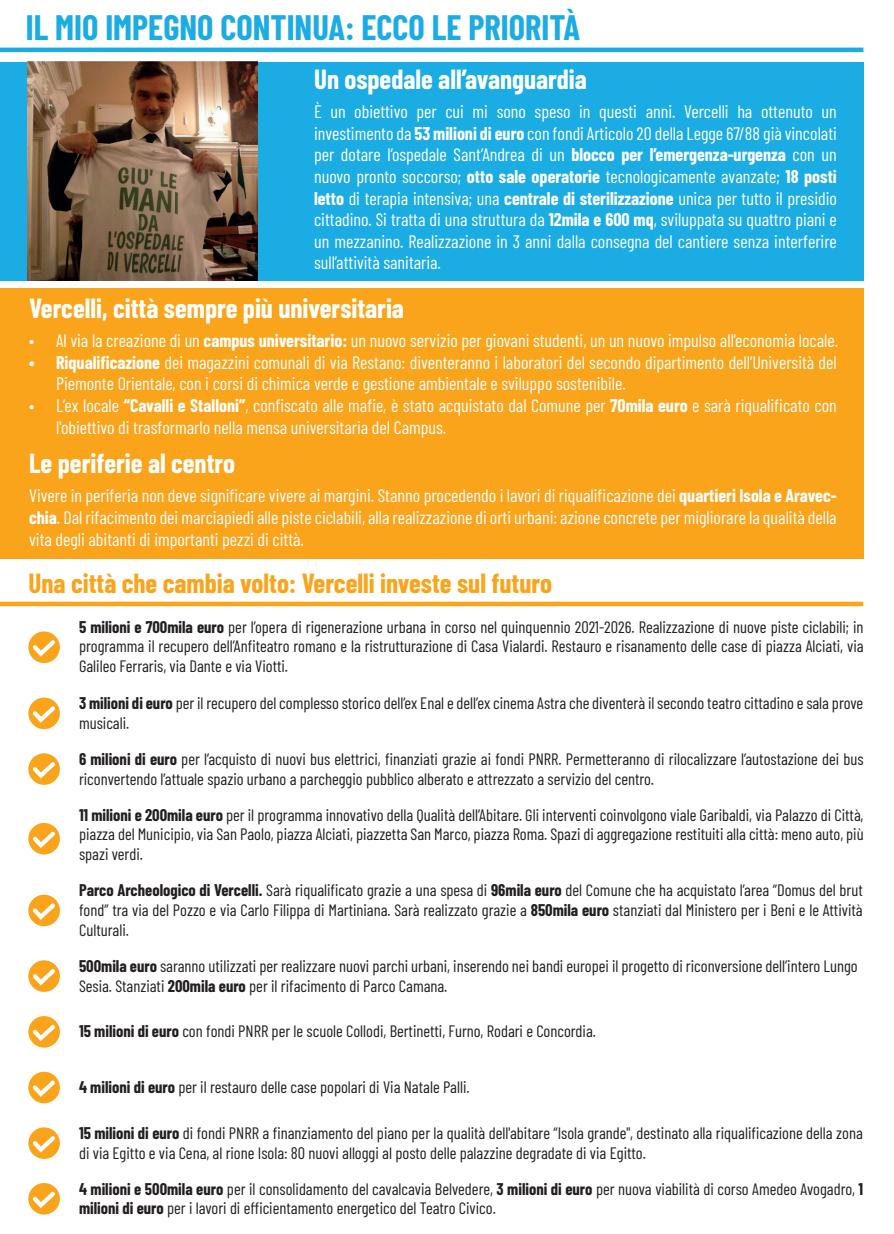
<style>
.page{position:relative;width:894px;height:1234px;background:#fff}
.page>*{position:absolute;margin:0;border:0;box-sizing:border-box;transform-origin:0 0}
.t1{font:700 34.5px "Barlow Condensed";color:#1bace3}
.t2{font:700 27px "Barlow Condensed";color:#fff}
.t3{font:700 27px "Barlow Condensed";color:#f9a41b}
.t4{font:18px/21.6px "Barlow Condensed";color:#fff}
.t5{font:16.5px/19.8px "Barlow Condensed";color:#231f20}
.s1{font-weight:700}
</style>
<div class="page">
<div style="left:0;top:62px;width:863px;height:219px;background:#1bace3"></div>
<div style="left:0;top:288px;width:863px;height:271px;background:#f9a41b"></div>
<div style="left:28px;top:631px;width:32px;height:32px;background:#f9a41b;border-radius:50%"></div>
<svg style="left:33px;top:640px;width:22px;height:16px"></svg>
<div style="left:28px;top:697px;width:32px;height:32px;background:#f9a41b;border-radius:50%"></div>
<svg style="left:33px;top:706px;width:22px;height:16px"></svg>
<div style="left:28px;top:753px;width:32px;height:31px;background:#f9a41b;border-radius:50%"></div>
<svg style="left:33px;top:762px;width:22px;height:16px"></svg>
<div style="left:28px;top:960px;width:32px;height:31px;background:#f9a41b;border-radius:50%"></div>
<svg style="left:33px;top:969px;width:22px;height:16px"></svg>
<div style="left:28px;top:1015px;width:32px;height:32px;background:#f9a41b;border-radius:50%"></div>
<svg style="left:33px;top:1025px;width:22px;height:15px"></svg>
<div style="left:28px;top:1071px;width:32px;height:31px;background:#f9a41b;border-radius:50%"></div>
<svg style="left:33px;top:1080px;width:22px;height:16px"></svg>
<div style="left:28px;top:822px;width:32px;height:32px;background:#f9a41b;border-radius:50%"></div>
<svg style="left:33px;top:831px;width:22px;height:16px"></svg>
<div style="left:28px;top:894px;width:32px;height:32px;background:#f9a41b;border-radius:50%"></div>
<svg style="left:33px;top:903px;width:22px;height:16px"></svg>
<div style="left:28px;top:1182px;width:32px;height:32px;background:#f9a41b;border-radius:50%"></div>
<svg style="left:33px;top:1191px;width:22px;height:16px"></svg>
<div style="left:28px;top:1127px;width:32px;height:31px;background:#f9a41b;border-radius:50%"></div>
<svg style="left:33px;top:1136px;width:22px;height:16px"></svg>
<hr style="left:0;top:48px;width:863px;height:4px;background:#1bace3">
<div style="left:0;top:601px;width:863px;height:5px;background:#f9a41b"></div>
<img style="left:28px;top:62px;width:230px;height:219px">
<h1 class="t1" style="left:26px;top:3px;width:556px">IL MIO IMPEGNO CONTINUA: ECCO LE PRIORITÀ</h1>
<h2 class="t2" style="left:314px;top:60px;width:274px">Un ospedale all’avanguardia</h2>
<p class="t4" style="left:314px;top:99px;width:524px;text-align:justify">È un obiettivo per cui mi sono speso in questi anni. Vercelli ha ottenuto un investimento da <span class="s1">53 milioni di euro</span> con fondi Articolo 20 della Legge 67/88 già vincolati per dotare l’ospedale Sant’Andrea di un <span class="s1">blocco per l’emergenza-urgenza</span> con un nuovo pronto soccorso; <span class="s1">otto sale operatorie</span> tecnologicamente avanzate; <span class="s1">18 posti letto</span> di terapia intensiva; una <span class="s1">centrale di sterilizzazione</span> unica per tutto il presidio cittadino. Si tratta di una struttura da <span class="s1">12mila e 600 mq</span>, sviluppata su quattro piani e un mezzanino. Realizzazione in 3 anni dalla consegna del cantiere senza interferire sull’attività sanitaria.</p>
<h2 class="t2" style="left:29px;top:289px;width:376px">Vercelli, città sempre più universitaria</h2>
<p class="t4" style="left:29px;top:328px;width:810px">• Al via la creazione di un <span class="s1">campus universitario:</span> un nuovo servizio per giovani studenti, un un nuovo impulso all’economia locale.</p>
<p class="t4" style="left:56px;top:350px;width:782px;text-indent:-27px"><span class="s1">• Riqualificazione</span> dei magazzini comunali di via Restano: diventeranno i laboratori del secondo dipartimento dell’Università del<br>Piemonte Orientale, con i corsi di chimica verde e gestione ambientale e sviluppo sostenibile.</p>
<p class="t4" style="left:56px;top:393px;width:782px;text-indent:-27px">• L’ex locale <span class="s1">“Cavalli e Stalloni”</span>, confiscato alle mafie, è stato acquistato dal Comune per <span class="s1">70mila euro</span> e sarà riqualificato con l'obiettivo di trasformarlo nella mensa universitaria del Campus.</p>
<h2 class="t2" style="left:29px;top:444px;width:207px">Le periferie al centro</h2>
<p class="t4" style="left:29px;top:483px;width:809px;text-align:justify">Vivere in periferia non deve significare vivere ai margini. Stanno procedendo i lavori di riqualificazione dei <span class="s1">quartieri Isola e Aravec&shy;chia</span>. Dal rifacimento dei marciapiedi alle piste ciclabili, alla realizzazione di orti urbani: azione concrete per migliorare la qualità della vita degli abitanti di importanti pezzi di città.</p>
<h2 class="t3" style="left:29px;top:563px;width:525px">Una città che cambia volto: Vercelli investe sul futuro</h2>
<p class="t5" style="left:79px;top:615px;width:786px;text-align:justify"><span class="s1">5 milioni e 700mila euro</span> per l’opera di rigenerazione urbana in corso nel quinquennio 2021-2026. Realizzazione di nuove piste ciclabili; in programma il recupero dell’Anfiteatro romano e la ristrutturazione di Casa Vialardi. Restauro e risanamento delle case di piazza Alciati, via Galileo Ferraris, via Dante e via Viotti.</p>
<p class="t5" style="left:79px;top:692px;width:785px"><span class="s1">3 milioni di euro</span> per il recupero del complesso storico dell’ex Enal e dell’ex cinema Astra che diventerà il secondo teatro cittadino e sala prove musicali.</p>
<p class="t5" style="left:79px;top:747px;width:786px"><span class="s1">6 milioni di euro</span> per l’acquisto di nuovi bus elettrici, finanziati grazie ai fondi PNRR. Permetteranno di rilocalizzare l’autostazione dei bus riconvertendo l’attuale spazio urbano a parcheggio pubblico alberato e attrezzato a servizio del centro.</p>
<p class="t5" style="left:79px;top:803px;width:786px;text-align:justify"><span class="s1">11 milioni e 200mila euro</span> per il programma innovativo della Qualità dell’Abitare. Gli interventi coinvolgono viale Garibaldi, via Palazzo di Città, piazza del Municipio, via San Paolo, piazza Alciati, piazzetta San Marco, piazza Roma. Spazi di aggregazione restituiti alla città: meno auto, più spazi verdi.</p>
<p class="t5" style="left:79px;top:879px;width:785px;text-align:justify"><span class="s1">Parco Archeologico di Vercelli.</span> Sarà riqualificato grazie a una spesa di <span class="s1">96mila euro</span> del Comune che ha acquistato l’area “Domus del brut fond” tra via del Pozzo e via Carlo Filippa di Martiniana. Sarà realizzato grazie a <span class="s1">850mila euro</span> stanziati dal Ministero per i Beni e le Attività Culturali.</p>
<p class="t5" style="left:79px;top:954px;width:780px"><span class="s1">500mila euro</span> saranno utilizzati per realizzare nuovi parchi urbani, inserendo nei bandi europei il progetto di riconversione dell’intero Lungo<br>Sesia. Stanziati <span class="s1">200mila euro</span> per il rifacimento di Parco Camana.</p>
<p class="t5" style="left:79px;top:1019px;width:518px"><span class="s1">15 milioni di euro</span> con fondi PNRR per le scuole Collodi, Bertinetti, Furno, Rodari e Concordia.</p>
<p class="t5" style="left:79px;top:1075px;width:392px"><span class="s1">4 milioni di euro</span> per il restauro delle case popolari di Via Natale Palli.</p>
<p class="t5" style="left:79px;top:1121px;width:785px"><span class="s1">15 milioni di euro</span> di fondi PNRR a finanziamento del piano per la qualità dell'abitare “Isola grande", destinato alla riqualificazione della zona di via Egitto e via Cena, al rione Isola: 80 nuovi alloggi al posto delle palazzine degradate di via Egitto.</p>
<p class="t5" style="left:79px;top:1177px;width:785px"><span class="s1">4 milioni e 500mila euro</span> per il consolidamento del cavalcavia Belvedere, <span class="s1">3 milioni di euro</span> per nuova viabilità di corso Amedeo Avogadro, <span class="s1">1 milioni di euro</span> per i lavori di efficientamento energetico del Teatro Civico.</p>
</div>
